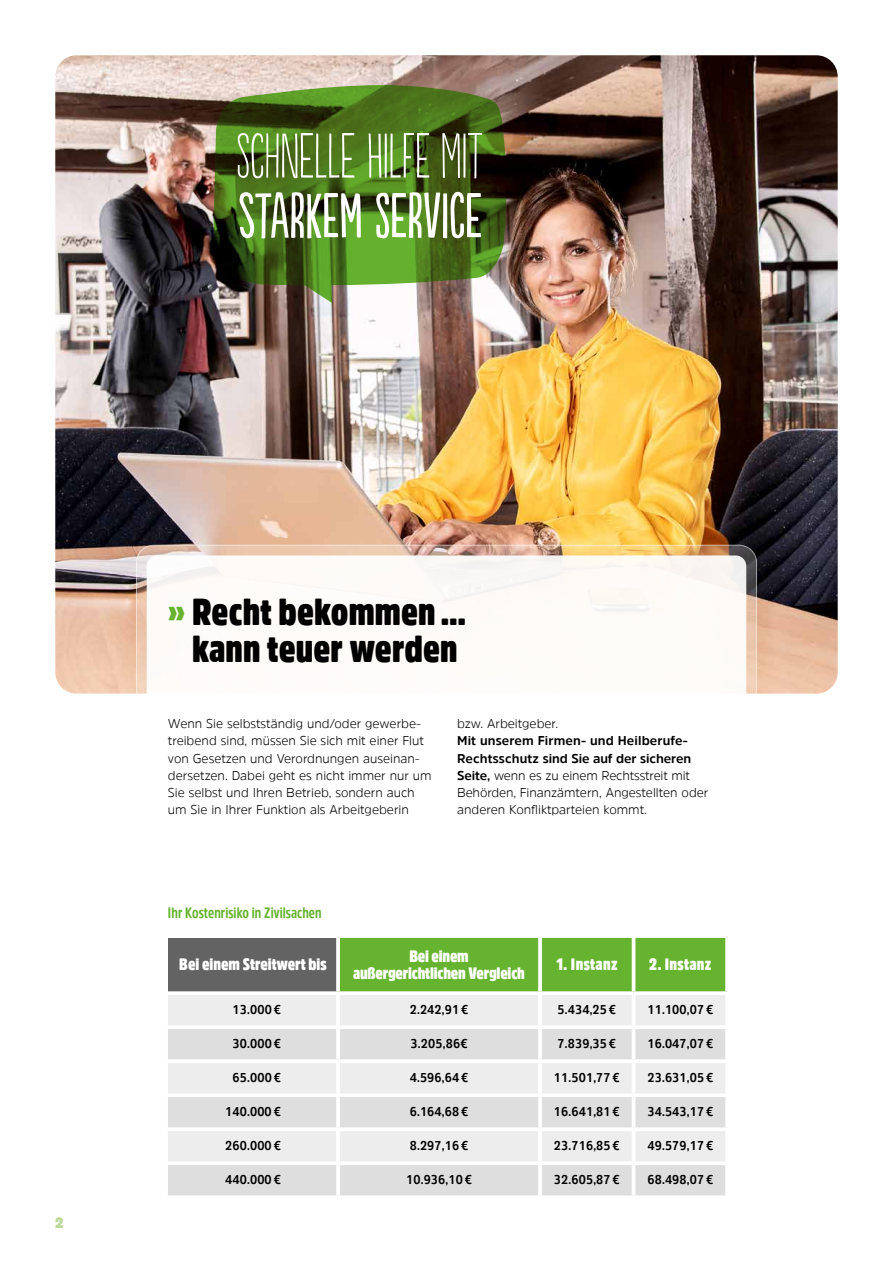
<style>
.page{position:relative;width:893px;height:1263px;background:#fff}
.page>*{position:absolute;margin:0;border:0;box-sizing:border-box;transform-origin:0 0}
.t1{font:300 60px "Populaire";letter-spacing:-.01em;color:#fff}
.t2{font:60px "Populaire";letter-spacing:-.01em;color:#fff}
.t3{font:900 37.5px/37.5px "Amsi Pro Cond";letter-spacing:.005em;color:#000;text-align:center}
.t4{font:900 18px "Amsi Pro Cond";color:#bdd99b}
.t5{font:900 16.5px/16.5px "Amsi Pro Cond";letter-spacing:-.01em;color:#fff;text-align:center}
.t6{font:900 16.5px "Amsi Pro Cond";letter-spacing:.02em;color:#fff}
.t7{font:700 15px "Amsi Pro Cond";letter-spacing:.005em;color:#65b32e}
.t8{font:300 12.75px/17.2px "Amsi Pro";color:#000}
.t9{font:700 12.75px "Amsi Pro Narw";letter-spacing:.015em;color:#000}
.s1{color:#65b32e}
.s2{font-weight:700}
</style>
<div class="page">
<img style="left:55px;top:55px;width:783px;height:639px">
<svg style="left:213px;top:85px;width:294px;height:203px;background:#4e6e24"></svg>
<svg style="left:301px;top:283px;width:31px;height:20px"></svg>
<svg style="left:136px;top:545px;width:621px;height:321px"></svg>
<div style="left:147px;top:555px;width:599px;height:300px;background:#fff;border-radius:11px"></div>
<div style="left:168px;top:938px;width:170px;height:55px;background:#646363"></div>
<div style="left:340px;top:938px;width:385px;height:53px;background:#65b32e"></div>
<div style="left:168px;top:995px;width:557px;height:30px;background:#ededed"></div>
<svg style="left:168px;top:1029px;width:557px;height:166px;background:#e4e4e4"></svg>
<hr style="left:336px;top:995px;width:4px;height:30px;background:#fff">
<hr style="left:538px;top:995px;width:4px;height:30px;background:#fff">
<hr style="left:632px;top:995px;width:3px;height:30px;background:#fff">
<hr style="left:336px;top:1029px;width:4px;height:30px;background:#fff">
<hr style="left:538px;top:1029px;width:4px;height:30px;background:#fff">
<hr style="left:632px;top:1029px;width:3px;height:30px;background:#fff">
<svg style="left:168px;top:1059px;width:170px;height:4px"></svg>
<svg style="left:338px;top:1059px;width:202px;height:4px"></svg>
<hr style="left:336px;top:1063px;width:4px;height:30px;background:#fff">
<svg style="left:540px;top:1059px;width:94px;height:4px"></svg>
<hr style="left:538px;top:1063px;width:4px;height:30px;background:#fff">
<svg style="left:634px;top:1059px;width:91px;height:4px"></svg>
<hr style="left:632px;top:1063px;width:3px;height:30px;background:#fff">
<hr style="left:168px;top:1093px;width:170px;height:4px;background:#fff">
<hr style="left:338px;top:1093px;width:202px;height:4px;background:#fff">
<hr style="left:336px;top:1097px;width:4px;height:30px;background:#fff">
<hr style="left:540px;top:1093px;width:94px;height:4px;background:#fff">
<hr style="left:538px;top:1097px;width:4px;height:30px;background:#fff">
<hr style="left:634px;top:1093px;width:95px;height:4px;background:#fff">
<hr style="left:632px;top:1097px;width:3px;height:30px;background:#fff">
<svg style="left:168px;top:1127px;width:170px;height:4px"></svg>
<svg style="left:338px;top:1127px;width:202px;height:4px"></svg>
<hr style="left:336px;top:1131px;width:4px;height:30px;background:#fff">
<svg style="left:540px;top:1127px;width:94px;height:4px"></svg>
<hr style="left:538px;top:1131px;width:4px;height:30px;background:#fff">
<svg style="left:634px;top:1127px;width:91px;height:4px"></svg>
<hr style="left:632px;top:1131px;width:3px;height:30px;background:#fff">
<hr style="left:168px;top:1161px;width:170px;height:4px;background:#fff">
<hr style="left:338px;top:1161px;width:202px;height:4px;background:#fff">
<hr style="left:336px;top:1165px;width:4px;height:30px;background:#fff">
<hr style="left:540px;top:1161px;width:94px;height:4px;background:#fff">
<hr style="left:538px;top:1165px;width:4px;height:30px;background:#fff">
<hr style="left:634px;top:1161px;width:95px;height:4px;background:#fff">
<hr style="left:632px;top:1165px;width:3px;height:30px;background:#fff">
<svg style="left:168px;top:1195px;width:168px;height:1px"></svg>
<svg style="left:340px;top:1195px;width:198px;height:1px"></svg>
<svg style="left:542px;top:1195px;width:92px;height:1px"></svg>
<svg style="left:635px;top:1195px;width:91px;height:1px"></svg>
<svg style="left:336px;top:938px;width:4px;height:53px"></svg>
<svg style="left:538px;top:938px;width:4px;height:53px"></svg>
<hr style="left:632px;top:938px;width:3px;height:53px;background:#fff">
<svg style="left:725px;top:938px;width:1px;height:53px"></svg>
<svg style="left:168px;top:991px;width:170px;height:2px"></svg>
<svg style="left:338px;top:991px;width:202px;height:2px"></svg>
<svg style="left:540px;top:991px;width:94px;height:2px"></svg>
<svg style="left:634px;top:991px;width:93px;height:1px"></svg>
<h1 class="t1" style="left:236px;top:126px;width:248px">SCHNELLE HILFE MIT</h1>
<h1 class="t2" style="left:238px;top:183px;width:246px">STARKEM SERVICE</h1>
<h3 class="t4" style="left:55px;top:1210px;width:10px">2</h3>
<h2 class="t3" style="left:168px;top:592px;width:299px"><span class="s1">»</span> Recht bekommen… kann teuer werden</h2>
<p class="t8" style="left:168px;top:715px;width:265px">Wenn Sie selbstständig und/oder gewerbe&shy;treibend sind, müssen Sie sich mit einer Flut von Gesetzen und Verordnungen auseinan&shy;dersetzen. Dabei geht es nicht immer nur um Sie selbst und Ihren Betrieb, sondern auch um Sie in Ihrer Funktion als Arbeitgeberin</p>
<p class="t8" style="left:457px;top:715px;width:102px">bzw. Arbeitgeber.</p>
<p class="t8" style="left:457px;top:732px;width:253px"><span class="s2">Mit unserem Firmen- und Heilberufe-Rechtsschutz sind Sie auf der sicheren Seite,</span> wenn es zu einem Rechtsstreit mit Behörden, Finanzämtern, Angestellten oder anderen Konfliktparteien kommt.</p>
<p class="t7" style="left:168px;top:902px;width:155px">Ihr Kostenrisiko in Zivilsachen</p>
<p class="t5" style="left:179px;top:956px;width:149px">Bei einem Streitwert bis</p>
<p class="t5" style="left:353px;top:947px;width:173px">Bei einem außergerichtlichen Vergleich</p>
<p class="t6" style="left:556px;top:953px;width:63px">1. Instanz</p>
<p class="t6" style="left:649px;top:953px;width:64px">2. Instanz</p>
<p class="t9" style="left:233px;top:1000px;width:50px">13.000 €</p>
<p class="t9" style="left:410px;top:1000px;width:60px">2.242,91 €</p>
<p class="t9" style="left:557px;top:1000px;width:60px">5.434,25 €</p>
<p class="t9" style="left:647px;top:1000px;width:67px">11.100,07 €</p>
<p class="t9" style="left:233px;top:1034px;width:50px">30.000 €</p>
<p class="t9" style="left:411px;top:1034px;width:58px">3.205,86€</p>
<p class="t9" style="left:557px;top:1034px;width:60px">7.839,35 €</p>
<p class="t9" style="left:647px;top:1034px;width:67px">16.047,07 €</p>
<p class="t9" style="left:233px;top:1068px;width:50px">65.000 €</p>
<p class="t9" style="left:410px;top:1068px;width:60px">4.596,64 €</p>
<p class="t9" style="left:554px;top:1068px;width:67px">11.501,77 €</p>
<p class="t9" style="left:647px;top:1068px;width:67px">23.631,05 €</p>
<p class="t9" style="left:225px;top:1102px;width:57px">140.000 €</p>
<p class="t9" style="left:410px;top:1102px;width:60px">6.164,68 €</p>
<p class="t9" style="left:554px;top:1102px;width:67px">16.641,81 €</p>
<p class="t9" style="left:647px;top:1102px;width:67px">34.543,17 €</p>
<p class="t9" style="left:225px;top:1136px;width:57px">260.000 €</p>
<p class="t9" style="left:410px;top:1136px;width:60px">8.297,16 €</p>
<p class="t9" style="left:554px;top:1136px;width:67px">23.716,85 €</p>
<p class="t9" style="left:647px;top:1136px;width:67px">49.579,17 €</p>
<p class="t9" style="left:225px;top:1170px;width:57px">440.000 €</p>
<p class="t9" style="left:406px;top:1170px;width:67px">10.936,10 €</p>
<p class="t9" style="left:554px;top:1170px;width:67px">32.605,87 €</p>
<p class="t9" style="left:647px;top:1170px;width:67px">68.498,07 €</p>
</div>
